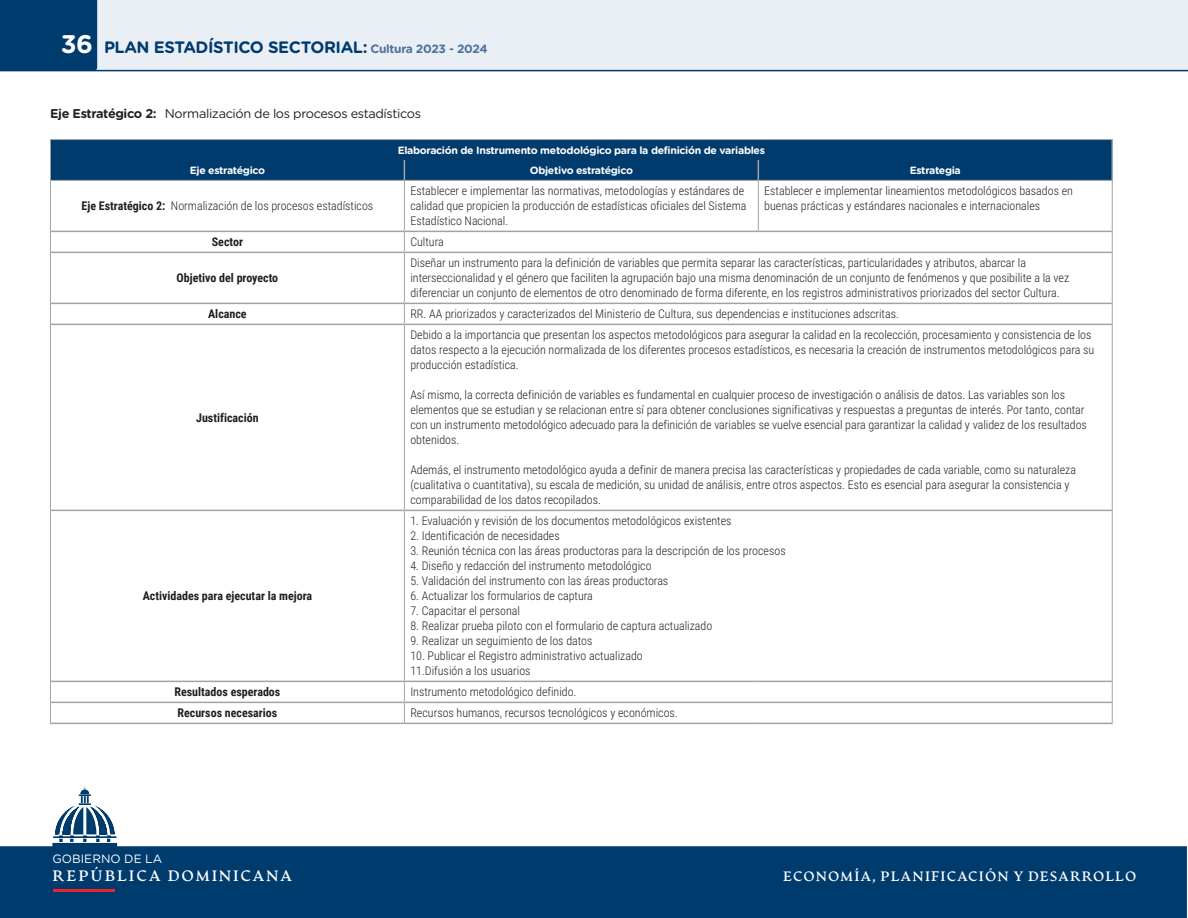
<style>
.page{position:relative;width:1188px;height:918px;background:#fff}
.page>*{position:absolute;margin:0;border:0;box-sizing:border-box;transform-origin:0 0}
.t1{font:700 16.5px "Gotham Rounded";letter-spacing:-.025em;color:#003b6e}
.t2{font:700 15px "Artifex CF";letter-spacing:.11em;color:#fff}
.t3{font:700 13.5px "Artifex CF";letter-spacing:.075em;color:#fff}
.Cuadro{font:12.75px "Gotham Rounded";letter-spacing:-.03em;color:#231f20}
.Cuerpo_de_texto{font:300 12px/15px "Roboto Condensed";color:#231f20}
.Cuerpo_de_texto-2{font:700 12px "Roboto Condensed";color:#231f20}
.t4{font:12px "Gotham Rounded";color:#fff}
.Cuadro-2{font:700 10.5px "Gotham Rounded";letter-spacing:-.03em;color:#fff}
.s1{font-size:25.5px;color:#fff}
.s2{font-size:12px;color:#4d729e}
.s3{font-weight:700}
</style>
<div class="page">
<div style="left:97px;top:0;width:1091px;height:70px;background:#eaeef5"></div>
<div style="left:0;top:0;width:97px;height:70px;background:#003b6e"></div>
<hr style="left:0;top:70px;width:1188px;height:1px;background:#003b6e">
<div style="left:0;top:843px;width:1187px;height:75px;background:#003b6e"></div>
<hr style="left:53px;top:889px;width:62px;height:3px;background:#ed242a">
<svg style="left:53px;top:786px;width:63px;height:56px"></svg>
<hr style="left:50px;top:181px;width:1px;height:50px;background:#a1a3a6">
<hr style="left:404px;top:181px;width:1px;height:50px;background:#a1a3a6">
<hr style="left:758px;top:181px;width:1px;height:50px;background:#a1a3a6">
<hr style="left:1112px;top:181px;width:1px;height:50px;background:#a1a3a6">
<svg style="left:50px;top:231px;width:1px;height:21px"></svg>
<svg style="left:404px;top:232px;width:1px;height:20px"></svg>
<svg style="left:1112px;top:231px;width:1px;height:21px"></svg>
<hr style="left:50px;top:252px;width:1px;height:51px;background:#a1a3a6">
<hr style="left:404px;top:253px;width:1px;height:50px;background:#a1a3a6">
<hr style="left:1112px;top:252px;width:1px;height:51px;background:#a1a3a6">
<svg style="left:50px;top:303px;width:1px;height:21px"></svg>
<svg style="left:404px;top:304px;width:1px;height:20px"></svg>
<svg style="left:1112px;top:303px;width:1px;height:21px"></svg>
<hr style="left:50px;top:324px;width:1px;height:186px;background:#a1a3a6">
<hr style="left:404px;top:325px;width:1px;height:185px;background:#a1a3a6">
<hr style="left:1112px;top:324px;width:1px;height:186px;background:#a1a3a6">
<hr style="left:50px;top:510px;width:1px;height:171px;background:#a1a3a6">
<hr style="left:404px;top:511px;width:1px;height:170px;background:#a1a3a6">
<hr style="left:1112px;top:510px;width:1px;height:171px;background:#a1a3a6">
<svg style="left:50px;top:681px;width:1px;height:42px"></svg>
<svg style="left:404px;top:682px;width:1px;height:41px"></svg>
<svg style="left:1112px;top:681px;width:1px;height:42px"></svg>
<hr style="left:51px;top:231px;width:353px;height:1px;background:#a1a3a6">
<hr style="left:404px;top:231px;width:354px;height:1px;background:#a1a3a6">
<hr style="left:758px;top:231px;width:354px;height:1px;background:#a1a3a6">
<hr style="left:51px;top:252px;width:353px;height:1px;background:#a1a3a6">
<hr style="left:404px;top:252px;width:354px;height:1px;background:#a1a3a6">
<hr style="left:758px;top:252px;width:354px;height:1px;background:#a1a3a6">
<hr style="left:51px;top:303px;width:353px;height:1px;background:#a1a3a6">
<hr style="left:404px;top:303px;width:354px;height:1px;background:#a1a3a6">
<hr style="left:758px;top:303px;width:354px;height:1px;background:#a1a3a6">
<hr style="left:51px;top:324px;width:353px;height:1px;background:#a1a3a6">
<hr style="left:404px;top:324px;width:354px;height:1px;background:#a1a3a6">
<hr style="left:758px;top:324px;width:354px;height:1px;background:#a1a3a6">
<hr style="left:51px;top:510px;width:353px;height:1px;background:#a1a3a6">
<hr style="left:404px;top:510px;width:354px;height:1px;background:#a1a3a6">
<hr style="left:758px;top:510px;width:354px;height:1px;background:#a1a3a6">
<hr style="left:51px;top:681px;width:353px;height:1px;background:#a1a3a6">
<hr style="left:404px;top:681px;width:354px;height:1px;background:#a1a3a6">
<hr style="left:758px;top:681px;width:354px;height:1px;background:#a1a3a6">
<hr style="left:51px;top:702px;width:353px;height:1px;background:#a1a3a6">
<hr style="left:404px;top:702px;width:354px;height:1px;background:#a1a3a6">
<hr style="left:758px;top:702px;width:354px;height:1px;background:#a1a3a6">
<hr style="left:50px;top:723px;width:354px;height:1px;background:#a1a3a6">
<hr style="left:404px;top:723px;width:354px;height:1px;background:#a1a3a6">
<hr style="left:758px;top:723px;width:355px;height:1px;background:#a1a3a6">
<hr style="left:50px;top:139px;width:354px;height:1px;background:#a1a3a6">
<hr style="left:404px;top:139px;width:354px;height:1px;background:#a1a3a6">
<hr style="left:758px;top:139px;width:355px;height:1px;background:#a1a3a6">
<hr style="left:50px;top:180px;width:354px;height:1px;background:#a1a3a6">
<hr style="left:404px;top:180px;width:354px;height:1px;background:#a1a3a6">
<hr style="left:758px;top:180px;width:355px;height:1px;background:#a1a3a6">
<div style="left:50px;top:140px;width:1063px;height:40px;background:#003b6e"></div>
<h1 class="t1" style="left:61px;top:35px;width:428px"><span class="s1">36</span> PLAN ESTADÍSTICO SECTORIAL: <span class="s2">Cultura 2023 - 2024</span></h1>
<p class="Cuadro" style="left:50px;top:105px;width:373px"><span class="s3">Eje Estratégico 2:</span> Normalización de los procesos estadísticos</p>
<p class="Cuadro-2" style="left:398px;top:143px;width:369px">Elaboración de Instrumento metodológico para la definición de variables</p>
<p class="Cuadro-2" style="left:190px;top:163px;width:77px">Eje estratégico</p>
<p class="Cuadro-2" style="left:530px;top:163px;width:105px">Objetivo estratégico</p>
<p class="Cuadro-2" style="left:910px;top:163px;width:53px">Estrategia</p>
<p class="Cuerpo_de_texto" style="left:82px;top:198px;width:293px"><span class="s3">Eje Estratégico 2:</span> Normalización de los procesos estadísticos</p>
<p class="Cuerpo_de_texto" style="left:410px;top:183px;width:338px">Establecer e implementar las normativas, metodologías y estándares de calidad que propicien la producción de estadísticas oficiales del Sistema<br>Estadístico Nacional.</p>
<p class="Cuerpo_de_texto" style="left:764px;top:183px;width:310px">Establecer e implementar lineamientos metodológicos basados en buenas prácticas y estándares nacionales e internacionales</p>
<p class="Cuerpo_de_texto-2" style="left:212px;top:234px;width:33px">Sector</p>
<p class="Cuerpo_de_texto" style="left:410px;top:234px;width:35px">Cultura</p>
<p class="Cuerpo_de_texto-2" style="left:177px;top:270px;width:103px">Objetivo del proyecto</p>
<p class="Cuerpo_de_texto" style="left:410px;top:255px;width:660px">Diseñar un instrumento para la definición de variables que permita separar las características, particularidades y atributos, abarcar la interseccionalidad y el género que faciliten la agrupación bajo una misma denominación de un conjunto de fenómenos y que posibilite a la vez diferenciar un conjunto de elementos de otro denominado de forma diferente, en los registros administrativos priorizados del sector Cultura.</p>
<p class="Cuerpo_de_texto-2" style="left:208px;top:306px;width:40px">Alcance</p>
<p class="Cuerpo_de_texto" style="left:410px;top:306px;width:490px">RR. AA priorizados y caracterizados del Ministerio de Cultura, sus dependencias e instituciones adscritas.</p>
<p class="Cuerpo_de_texto-2" style="left:196px;top:409px;width:64px">Justificación</p>
<p class="Cuerpo_de_texto-2" style="left:143px;top:588px;width:171px">Actividades para ejecutar la mejora</p>
<p class="Cuerpo_de_texto" style="left:410px;top:327px;width:685px">Debido a la importancia que presentan los aspectos metodológicos para asegurar la calidad en la recolección, procesamiento y consistencia de los datos respecto a la ejecución normalizada de los diferentes procesos estadísticos, es necesaria la creación de instrumentos metodológicos para su producción estadística.</p>
<p class="Cuerpo_de_texto" style="left:410px;top:387px;width:678px">Así mismo, la correcta definición de variables es fundamental en cualquier proceso de investigación o análisis de datos. Las variables son los elementos que se estudian y se relacionan entre sí para obtener conclusiones significativas y respuestas a preguntas de interés. Por tanto, contar con un instrumento metodológico adecuado para la definición de variables se vuelve esencial para garantizar la calidad y validez de los resultados obtenidos.</p>
<p class="Cuerpo_de_texto" style="left:410px;top:462px;width:667px">Además, el instrumento metodológico ayuda a definir de manera precisa las características y propiedades de cada variable, como su naturaleza (cualitativa o cuantitativa), su escala de medición, su unidad de análisis, entre otros aspectos. Esto es esencial para asegurar la consistencia y comparabilidad de los datos recopilados.</p>
<p class="Cuerpo_de_texto" style="left:410px;top:513px;width:323px">1. Evaluación y revisión de los documentos metodológicos existentes</p>
<p class="Cuerpo_de_texto" style="left:410px;top:528px;width:151px">2. Identificación de necesidades</p>
<p class="Cuerpo_de_texto" style="left:410px;top:543px;width:377px">3. Reunión técnica con las áreas productoras para la descripción de los procesos</p>
<p class="Cuerpo_de_texto" style="left:410px;top:558px;width:243px">4. Diseño y redacción del instrumento metodológico</p>
<p class="Cuerpo_de_texto" style="left:410px;top:573px;width:259px">5. Validación del instrumento con las áreas productoras</p>
<p class="Cuerpo_de_texto" style="left:410px;top:588px;width:184px">6. Actualizar los formularios de captura</p>
<p class="Cuerpo_de_texto" style="left:410px;top:603px;width:111px">7. Capacitar el personal</p>
<p class="Cuerpo_de_texto" style="left:410px;top:618px;width:303px">8. Realizar prueba piloto con el formulario de captura actualizado</p>
<p class="Cuerpo_de_texto" style="left:410px;top:633px;width:184px">9. Realizar un seguimiento de los datos</p>
<p class="Cuerpo_de_texto" style="left:410px;top:648px;width:234px">10. Publicar el Registro administrativo actualizado<br>11.Difusión a los usuarios</p>
<p class="Cuerpo_de_texto-2" style="left:174px;top:684px;width:107px">Resultados esperados</p>
<p class="Cuerpo_de_texto" style="left:410px;top:684px;width:168px">Instrumento metodológico definido.</p>
<p class="Cuerpo_de_texto-2" style="left:178px;top:705px;width:101px">Recursos necesarios</p>
<p class="Cuerpo_de_texto" style="left:410px;top:705px;width:269px">Recursos humanos, recursos tecnológicos y económicos.</p>
<p class="t4" style="left:53px;top:851px;width:111px">GOBIERNO DE LA</p>
<p class="t2" style="left:53px;top:867px;width:241px">REPÚBLICA DOMINICANA</p>
<p class="t3" style="left:783px;top:868px;width:355px">ECONOMÍA, PLANIFICACIÓN Y DESARROLLO</p>
</div>
